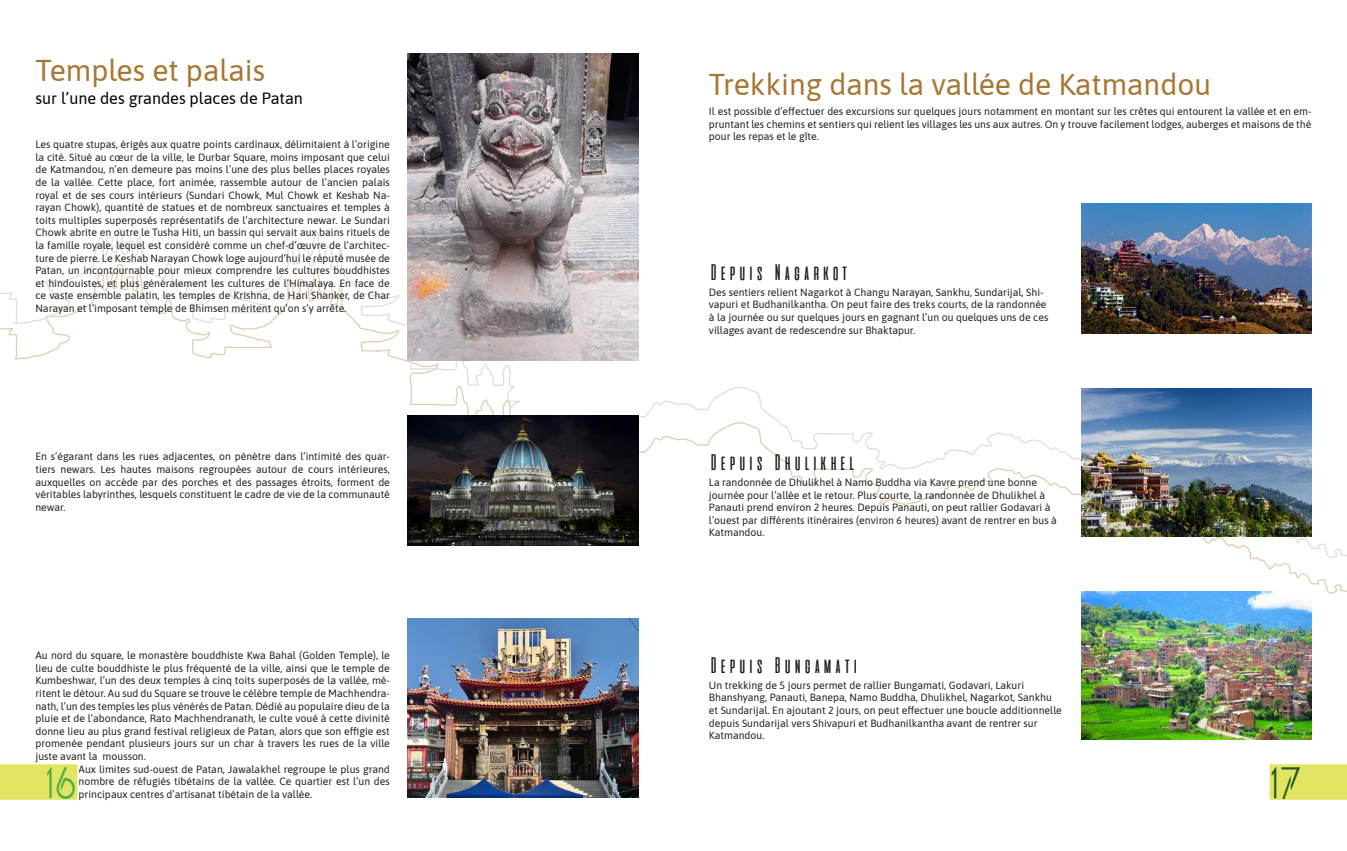
<style>
.page{position:relative;width:1347px;height:851px;background:#fff}
.page>*{position:absolute;margin:0;border:0;box-sizing:border-box;transform-origin:0 0}
.t1{font:45px "The Queens Gambit";color:#4ead47}
.t2{font:45px "The Queens Gambit";color:#235529}
.t3{font:30px "Asap";color:#a77633}
.t4{font:22.5px "aliensandcows";color:#231f20}
.t5{font:16.25px "Asap";color:#000001}
.Texte_courant_sommai{font:10.5px/12.6px "Asap";color:#231f20;text-align:justify}
</style>
<div class="page">
<svg style="left:0;top:227px;width:1346px;height:338px"></svg>
<img style="left:407px;top:416px;width:231px;height:129px">
<img style="left:407px;top:53px;width:231px;height:307px">
<img style="left:407px;top:618px;width:231px;height:179px">
<img style="left:1081px;top:204px;width:230px;height:129px">
<img style="left:1081px;top:388px;width:230px;height:148px">
<img style="left:1081px;top:591px;width:230px;height:148px">
<div style="left:1269px;top:764px;width:77px;height:36px;background:#e2e562"></div>
<div style="left:0;top:764px;width:78px;height:36px;background:#e2e562"></div>
<p class="t3" style="left:35px;top:50px;width:231px">Temples et palais</p>
<p class="t5" style="left:35px;top:87px;width:269px">sur l’une des grandes places de Patan</p>
<p class="Texte_courant_sommai" style="left:35px;top:137px;width:356px">Les quatre stupas, érigés aux quatre points cardinaux, délimitaient à l’origine la cité. Situé au cœur de la ville, le Durbar Square, moins imposant que celui de Katmandou, n’en demeure pas moins l’une des plus belles places royales de la vallée. Cette place, fort animée, rassemble autour de l’ancien palais royal et de ses cours intérieurs (Sundari Chowk, Mul Chowk et Keshab Na&shy;rayan Chowk), quantité de statues et de nombreux sanctuaires et temples à toits multiples superposés représentatifs de l’architecture newar. Le Sundari Chowk abrite en outre le Tusha Hiti, un bassin qui servait aux bains rituels de la famille royale, lequel est considéré comme un chef-d’œuvre de l’architec&shy;ture de pierre. Le Keshab Narayan Chowk loge aujourd’hui le réputé musée de Patan, un incontournable pour mieux comprendre les cultures bouddhistes et hindouistes, et plus généralement les cultures de l’Himalaya. En face de ce vaste ensemble palatin, les temples de Krishna, de Hari Shanker, de Char Narayan et l’imposant temple de Bhimsen méritent qu’on s’y arrête.</p>
<p class="Texte_courant_sommai" style="left:35px;top:449px;width:356px">En s’égarant dans les rues adjacentes, on pénètre dans l’intimité des quar&shy;tiers newars. Les hautes maisons regroupées autour de cours intérieures, auxquelles on accède par des porches et des passages étroits, forment de véritables labyrinthes, lesquels constituent le cadre de vie de la communauté newar.</p>
<p class="t3" style="left:709px;top:64px;width:503px">Trekking dans la vallée de Katmandou</p>
<p class="Texte_courant_sommai" style="left:709px;top:104px;width:604px">Il est possible d’effectuer des excursions sur quelques jours notamment en montant sur les crêtes qui entourent la vallée et en em&shy;pruntant les chemins et sentiers qui relient les villages les uns aux autres. On y trouve facilement lodges, auberges et maisons de thé pour les repas et le gîte.</p>
<p class="t4" style="left:709px;top:260px;width:142px">Depuis Nagarkot</p>
<p class="Texte_courant_sommai" style="left:709px;top:285px;width:341px;text-align:left">Des sentiers relient Nagarkot à Changu Narayan, Sankhu, Sundarijal, Shi&shy;vapuri et Budhanilkantha. On peut faire des treks courts, de la randonnée à la journée ou sur quelques jours en gagnant l’un ou quelques uns de ces villages avant de redescendre sur Bhaktapur.</p>
<p class="t4" style="left:709px;top:450px;width:149px">Depuis Dhulikhel</p>
<p class="Texte_courant_sommai" style="left:709px;top:475px;width:349px;text-align:left">La randonnée de Dhulikhel à Namo Buddha via Kavre prend une bonne journée pour l’allée et le retour. Plus courte, la randonnée de Dhulikhel à Panauti prend environ 2 heures. Depuis Panauti, on peut rallier Godavari à l’ouest par différents itinéraires (environ 6 heures) avant de rentrer en bus à Katmandou.</p>
<p class="Texte_courant_sommai" style="left:35px;top:648px;width:356px">Au nord du square, le monastère bouddhiste Kwa Bahal (Golden Temple), le lieu de culte bouddhiste le plus fréquenté de la ville, ainsi que le temple de Kumbeshwar, l’un des deux temples à cinq toits superposés de la vallée, mé&shy;ritent le détour. Au sud du Square se trouve le célèbre temple de Machhendra&shy;nath, l’un des temples les plus vénérés de Patan. Dédié au populaire dieu de la pluie et de l’abondance, Rato Machhendranath, le culte voué à cette divinité donne lieu au plus grand festival religieux de Patan, alors que son effigie est promenée pendant plusieurs jours sur un char à travers les rues de la ville juste avant la mousson.</p>
<p class="Texte_courant_sommai" style="left:79px;top:762px;width:313px">Aux limites sud-ouest de Patan, Jawalakhel regroupe le plus grand nombre de réfugiés tibétains de la vallée. Ce quartier est l’un des principaux centres d’artisanat tibétain de la vallée.</p>
<p class="t4" style="left:709px;top:653px;width:151px">Depuis Bungamati</p>
<p class="Texte_courant_sommai" style="left:709px;top:678px;width:354px;text-align:left">Un trekking de 5 jours permet de rallier Bungamati, Godavari, Lakuri Bhanshyang, Panauti, Banepa, Namo Buddha, Dhulikhel, Nagarkot, Sankhu et Sundarijal. En ajoutant 2 jours, on peut effectuer une boucle additionnelle depuis Sundarijal vers Shivapuri et Budhanilkantha avant de rentrer sur Katmandou.</p>
<p class="t1" style="left:45px;top:755px;width:34px">16</p>
<h1 class="t2" style="left:1269px;top:755px;width:34px">17</h1>
</div>
